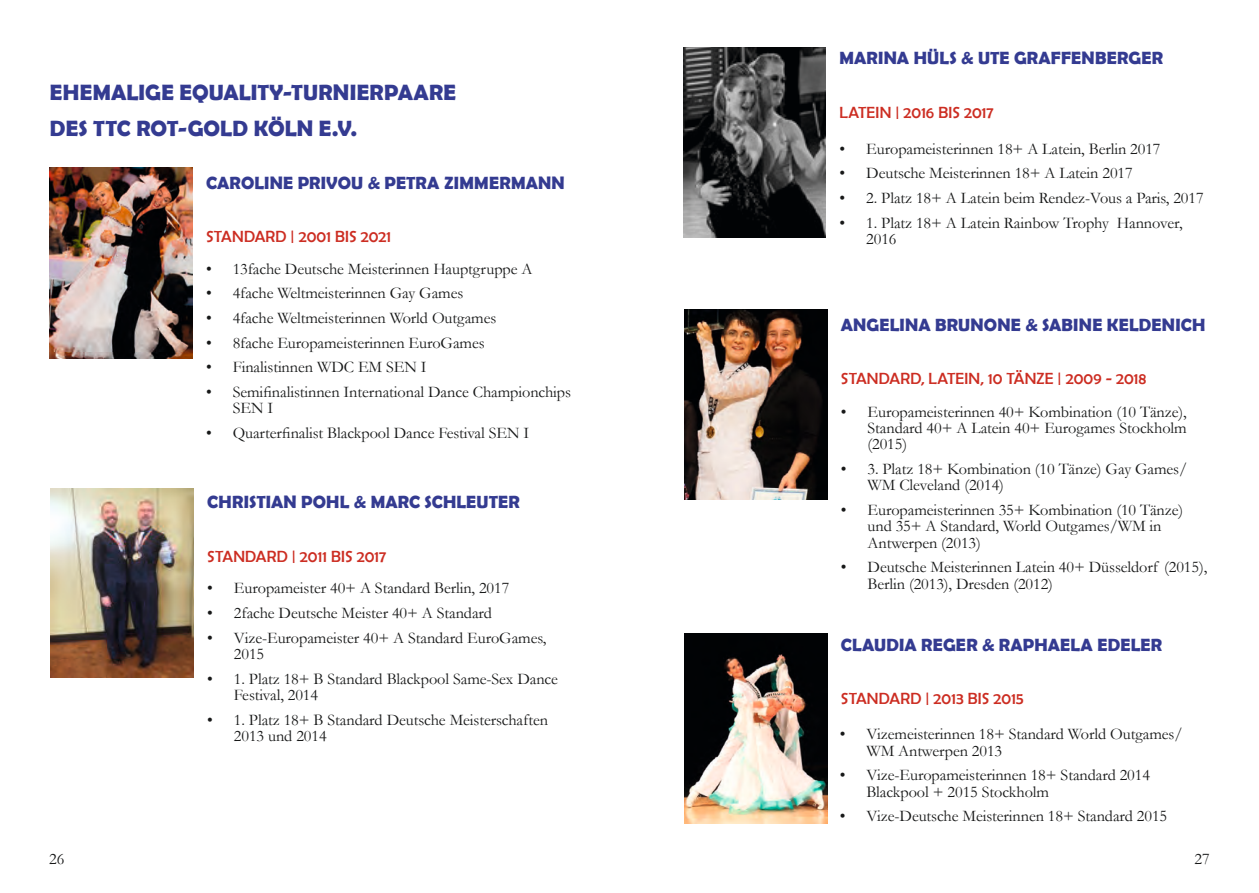
<style>
.page{position:relative;width:1259px;height:893px;background:#fff}
.page>*{position:absolute;margin:0;border:0;box-sizing:border-box;transform-origin:0 0}
.t1{font:700 22.2px/35.5px "Berlin Sans FB Demi";letter-spacing:.005em;color:#343b91}
.t2{font:700 17.7px "Berlin Sans FB Demi";letter-spacing:.01em;color:#343b91}
.t3{font:16.35px/16.4px "Garamond";letter-spacing:-.005em;color:#171818}
.t4{font:16.35px "Berlin Sans FB";letter-spacing:.005em;color:#cc2d22}
</style>
<div class="page">
<img style="left:50px;top:168px;width:142px;height:190px">
<img style="left:51px;top:488px;width:142px;height:189px">
<img style="left:683px;top:48px;width:143px;height:189px">
<img style="left:684px;top:309px;width:143px;height:190px">
<img style="left:684px;top:634px;width:143px;height:190px">
<h1 class="t1" style="left:50px;top:74px;width:407px">EHEMALIGE EQUALITY-TURNIERPAARE<br>DES TTC ROT-GOLD KÖLN E.V.</h1>
<p class="t2" style="left:206px;top:172px;width:360px">CAROLINE PRIVOU &amp; PETRA ZIMMERMANN</p>
<p class="t4" style="left:206px;top:227px;width:186px">STANDARD | 2001 BIS 2021</p>
<p class="t3" style="left:206px;top:260px;width:328px">• 13fache Deutsche Meisterinnen Hauptgruppe A</p>
<p class="t3" style="left:206px;top:285px;width:259px">• 4fache Weltmeisterinnen Gay Games</p>
<p class="t3" style="left:206px;top:309px;width:292px">• 4fache Weltmeisterinnen World Outgames</p>
<p class="t3" style="left:206px;top:334px;width:280px">• 8fache Europameisterinnen EuroGames</p>
<p class="t3" style="left:206px;top:359px;width:222px">• Finalistinnen WDC EM SEN I</p>
<p class="t3" style="left:233px;top:383px;width:340px;text-indent:-27px">• Semifinalistinnen International Dance Championchips<br>SEN I</p>
<p class="t3" style="left:206px;top:424px;width:325px">• Quarterfinalist Blackpool Dance Festival SEN I</p>
<p class="t2" style="left:207px;top:492px;width:314px">CHRISTIAN POHL &amp; MARC SCHLEUTER</p>
<p class="t3" style="left:49px;top:850px;width:17px">26</p>
<p class="t4" style="left:207px;top:547px;width:181px">STANDARD | 2011 BIS 2017</p>
<p class="t3" style="left:207px;top:580px;width:303px">• Europameister 40+ A Standard Berlin, 2017</p>
<p class="t3" style="left:207px;top:604px;width:286px">• 2fache Deutsche Meister 40+ A Standard</p>
<p class="t3" style="left:234px;top:629px;width:314px;text-indent:-27px">• Vize-Europameister 40+ A Standard EuroGames,<br>2015</p>
<p class="t3" style="left:234px;top:670px;width:325px;text-indent:-27px">• 1. Platz 18+ B Standard Blackpool Same-Sex Dance<br>Festival, 2014</p>
<p class="t3" style="left:234px;top:711px;width:315px;text-indent:-27px">• 1. Platz 18+ B Standard Deutsche Meisterschaften<br>2013 und 2014</p>
<p class="t2" style="left:839px;top:48px;width:325px">MARINA HÜLS &amp; UTE GRAFFENBERGER</p>
<p class="t4" style="left:839px;top:103px;width:155px">LATEIN | 2016 BIS 2017</p>
<p class="t3" style="left:839px;top:140px;width:322px">• Europameisterinnen 18+ A Latein, Berlin 2017</p>
<p class="t3" style="left:839px;top:165px;width:295px">• Deutsche Meisterinnen 18+ A Latein 2017</p>
<p class="t3" style="left:839px;top:189px;width:365px">• 2. Platz 18+ A Latein beim Rendez-Vous a Paris, 2017</p>
<p class="t3" style="left:866px;top:214px;width:318px;text-indent:-27px">• 1. Platz 18+ A Latein Rainbow Trophy Hannover,<br>2016</p>
<p class="t2" style="left:841px;top:314px;width:366px">ANGELINA BRUNONE &amp; SABINE KELDENICH</p>
<p class="t4" style="left:841px;top:369px;width:307px">STANDARD, LATEIN, 10 TÄNZE | 2009 - 2018</p>
<p class="t3" style="left:867px;top:403px;width:321px;text-align:justify;text-indent:-27px">• Europameisterinnen 40+ Kombination (10 Tänze), Standard 40+ A Latein 40+ Eurogames Stockholm (2015)</p>
<p class="t3" style="left:867px;top:460px;width:321px;text-indent:-27px">• 3. Platz 18+ Kombination (10 Tänze) Gay Games/<br>WM Cleveland (2014)</p>
<p class="t3" style="left:867px;top:501px;width:317px;text-indent:-27px">• Europameisterinnen 35+ Kombination (10 Tänze) und 35+ A Standard, World Outgames/WM in<br>Antwerpen (2013)</p>
<p class="t3" style="left:867px;top:558px;width:341px;text-indent:-27px">• Deutsche Meisterinnen Latein 40+ Düsseldorf (2015),<br>Berlin (2013), Dresden (2012)</p>
<p class="t2" style="left:841px;top:634px;width:323px">CLAUDIA REGER &amp; RAPHAELA EDELER</p>
<p class="t4" style="left:841px;top:689px;width:184px">STANDARD | 2013 BIS 2015</p>
<p class="t3" style="left:866px;top:726px;width:318px;text-indent:-27px">• Vizemeisterinnen 18+ Standard World Outgames/<br>WM Antwerpen 2013</p>
<p class="t3" style="left:866px;top:767px;width:285px;text-indent:-27px">• Vize-Europameisterinnen 18+ Standard 2014<br>Blackpool + 2015 Stockholm</p>
<p class="t3" style="left:839px;top:807px;width:329px">• Vize-Deutsche Meisterinnen 18+ Standard 2015</p>
<p class="t3" style="left:1194px;top:850px;width:17px">27</p>
</div>
